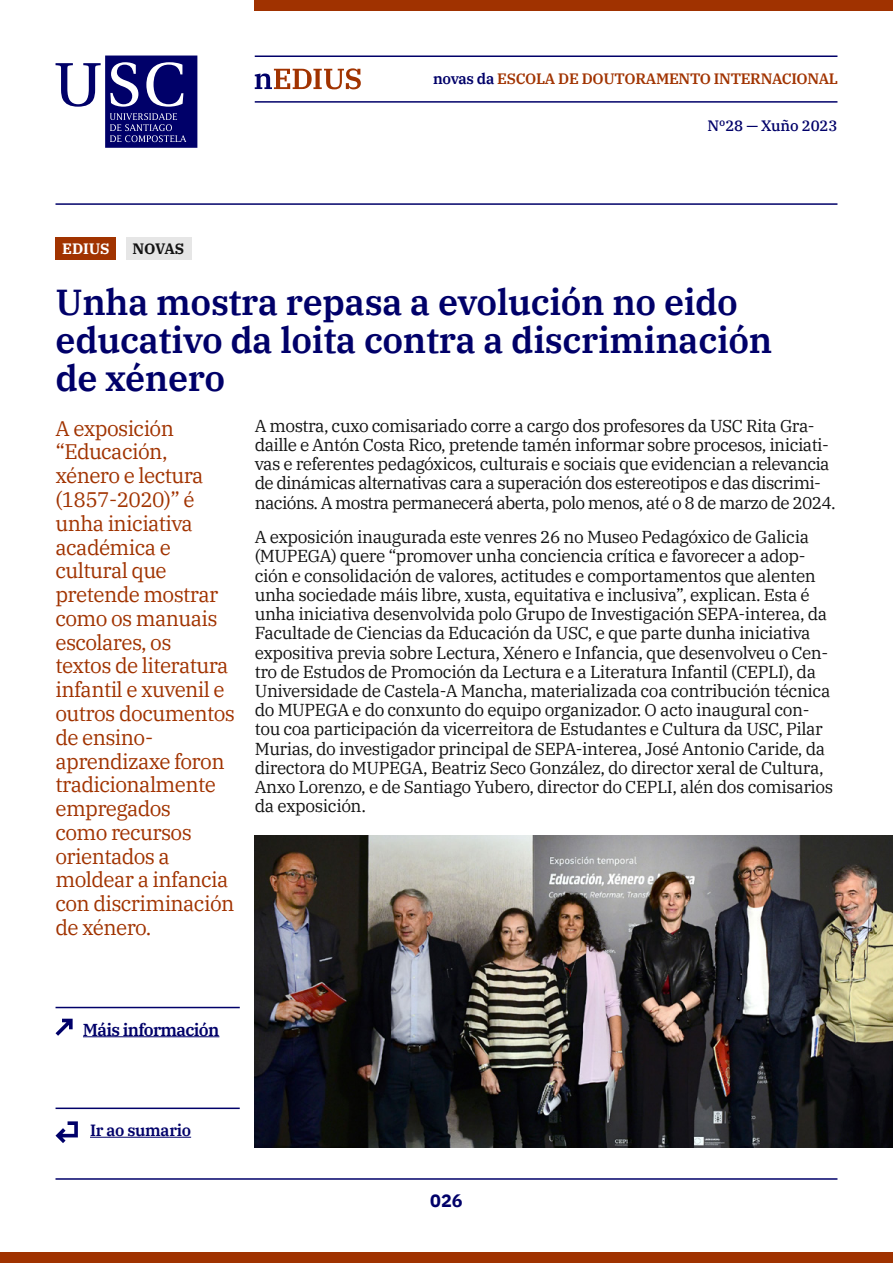
<style>
.page{position:relative;width:893px;height:1263px;background:#fff}
.page>*{position:absolute;margin:0;border:0;box-sizing:border-box;transform-origin:0 0}
.t1{font:600 36px/38.2px "IBM Plex Serif";letter-spacing:-.01em;color:#000069}
.t2{font:21px/23.7px "IBM Plex Serif";letter-spacing:-.03em;color:#a13300}
.t3{font:700 18px "IBM Plex Sans";color:#000069}
.t4{font:17.25px/19.2px "IBM Plex Serif";letter-spacing:-.025em;color:#121212}
.t5{font:600 17.25px "IBM Plex Serif";letter-spacing:-.04em;color:#000069}
.t6{font:600 16.2px "IBM Plex Serif";letter-spacing:-.02em;color:#000069}
.t7{font:600 15px "IBM Plex Serif";letter-spacing:-.02em;color:#a13300}
.t8{font:500 15px "IBM Plex Serif";letter-spacing:-.01em;color:#000069}
.t9{font:700 15px "IBM Plex Serif";letter-spacing:-.01em;color:#fff}
.t10{font:700 15px "IBM Plex Serif";letter-spacing:-.025em;color:#121212}
.s1{color:#000069}
</style>
<div class="page">
<svg style="left:56px;top:56px;width:141px;height:92px"></svg>
<hr style="left:255px;top:56px;width:582px;height:1px;background:#000069">
<hr style="left:255px;top:101px;width:582px;height:2px;background:#000069">
<div style="left:255px;top:0;width:638px;height:10px;background:#a03200"></div>
<div style="left:0;top:1252px;width:893px;height:11px;background:#a03200"></div>
<hr style="left:56px;top:1178px;width:781px;height:2px;background:#000069">
<hr style="left:56px;top:203px;width:781px;height:2px;background:#000069">
<hr style="left:90px;top:1137px;width:101px;height:1px;background:#000069">
<hr style="left:56px;top:1107px;width:184px;height:2px;background:#000069">
<svg style="left:56px;top:1121px;width:22px;height:22px"></svg>
<svg style="left:255px;top:68px;width:106px;height:21px"></svg>
<div style="left:56px;top:237px;width:60px;height:22px;background:#a13300"></div>
<div style="left:126px;top:237px;width:65px;height:22px;background:#e6e6e6"></div>
<img style="left:255px;top:835px;width:638px;height:312px">
<hr style="left:83px;top:1036px;width:136px;height:1px;background:#000069">
<svg style="left:56px;top:1019px;width:17px;height:17px"></svg>
<hr style="left:56px;top:1007px;width:184px;height:1px;background:#000069">
<p class="t7" style="left:433px;top:67px;width:407px"><span class="s1">novas da</span> ESCOLA DE DOUTORAMENTO INTERNACIONAL</p>
<p class="t9" style="left:62px;top:237px;width:49px">EDIUS</p>
<p class="t10" style="left:133px;top:236px;width:53px">NOVAS</p>
<p class="t8" style="left:708px;top:114px;width:131px">Nº28 — Xuño 2023</p>
<h1 class="t1" style="left:56px;top:280px;width:718px">Unha mostra repasa a evolución no eido educativo da loita contra a discriminación de xénero</h1>
<p class="t2" style="left:56px;top:415px;width:181px">A exposición “Educación, xénero e lectura (1857-2020)” é unha iniciativa académica e cultural que pretende mostrar como os manuais escolares, os<br>textos de literatura infantil e xuvenil e outros documentos de ensino&shy;aprendizaxe foron tradicionalmente empregados<br>como recursos orientados a moldear a infancia con discriminación de xénero.</p>
<p class="t4" style="left:255px;top:415px;width:582px">A mostra, cuxo comisariado corre a cargo dos profesores da USC Rita Gra&shy;daille e Antón Costa Rico, pretende tamén informar sobre procesos, iniciati&shy;vas e referentes pedagóxicos, culturais e sociais que evidencian a relevancia de dinámicas alternativas cara a superación dos estereotipos e das discrimi&shy;nacións. A mostra permanecerá aberta, polo menos, até o 8 de marzo de 2024.</p>
<p class="t4" style="left:255px;top:526px;width:580px">A exposición inaugurada este venres 26 no Museo Pedagóxico de Galicia (MUPEGA) quere “promover unha conciencia crítica e favorecer a adop&shy;ción e consolidación de valores, actitudes e comportamentos que alenten unha sociedade máis libre, xusta, equitativa e inclusiva”, explican. Esta é unha iniciativa desenvolvida polo Grupo de Investigación SEPA-interea, da Facultade de Ciencias da Educación da USC, e que parte dunha iniciativa expositiva previa sobre Lectura, Xénero e Infancia, que desenvolveu o Cen&shy;tro de Estudos de Promoción da Lectura e a Literatura Infantil (CEPLI), da Universidade de Castela-A Mancha, materializada coa contribución técnica do MUPEGA e do conxunto do equipo organizador. O acto inaugural con&shy;tou coa participación da vicerreitora de Estudantes e Cultura da USC, Pilar Murias, do investigador principal de SEPA-interea, José Antonio Caride, da directora do MUPEGA, Beatriz Seco González, do director xeral de Cultura, Anxo Lorenzo, e de Santiago Yubero, director do CEPLI, alén dos comisarios da exposición.</p>
<p class="t5" style="left:83px;top:1016px;width:138px">Máis información</p>
<p class="t6" style="left:90px;top:1118px;width:103px">Ir ao sumario</p>
<p class="t3" style="left:430px;top:1186px;width:34px">026</p>
</div>
